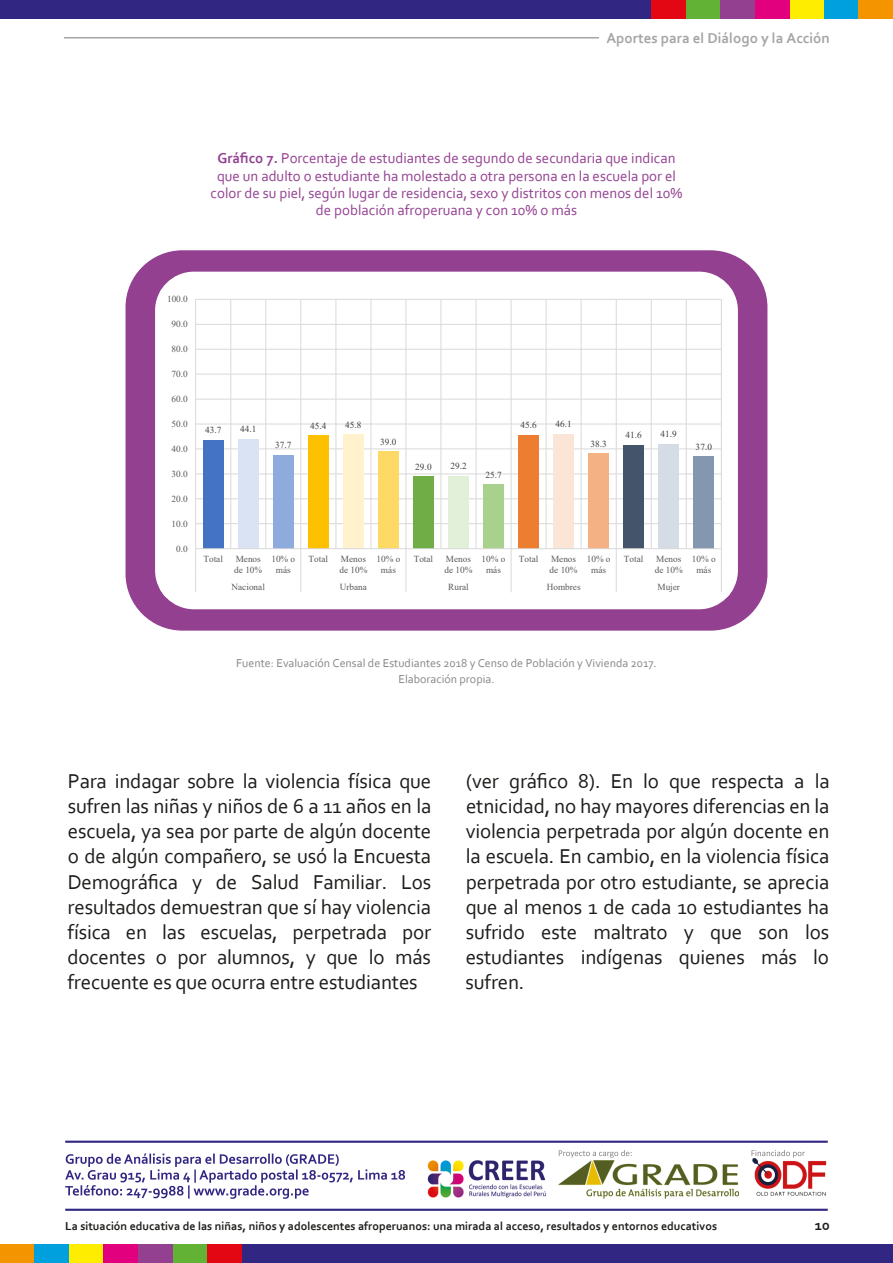
<style>
.page{position:relative;width:893px;height:1263px;background:#fff}
.page>*{position:absolute;margin:0;border:0;box-sizing:border-box;transform-origin:0 0}
.t1{font:21px/25.2px "Corbel";letter-spacing:-.01em;color:#1d1d1b;text-align:justify}
.t2{font:15px/17.4px "Corbel";color:#934091;text-align:center}
.t3{font:700 15px "Corbel";color:#a5a5a6}
.t4{font:700 15px "Corbel";color:#1d1d1b}
.t5{font:700 12px "Corbel";color:#1d1d1b}
.t6{font:12px/15.6px "Corbel";color:#878787;text-align:center}
.t7{font:9.3px/10.6px "Times New Roman";color:#595959}
.t8{font:9.3px "Times New Roman";letter-spacing:.005em;color:#404040}
.s1{font-weight:700}
</style>
<div class="page">
<img style="left:427px;top:1158px;width:400px;height:41px">
<svg style="left:558px;top:1150px;width:73px;height:8px"></svg>
<svg style="left:751px;top:1150px;width:53px;height:8px"></svg>
<img style="left:558px;top:1160px;width:180px;height:38px">
<svg style="left:65px;top:1153px;width:340px;height:46px"></svg>
<div style="left:0;top:1245px;width:34px;height:18px;background:#f49500"></div>
<div style="left:34px;top:1245px;width:35px;height:18px;background:#00a0df"></div>
<div style="left:69px;top:1245px;width:35px;height:18px;background:#ffed00"></div>
<div style="left:104px;top:1245px;width:34px;height:18px;background:#e2007e"></div>
<div style="left:138px;top:1245px;width:35px;height:18px;background:#934091"></div>
<div style="left:173px;top:1245px;width:34px;height:18px;background:#61b235"></div>
<div style="left:207px;top:1245px;width:35px;height:18px;background:#e30613"></div>
<div style="left:242px;top:1245px;width:650px;height:18px;background:#312783"></div>
<hr style="left:65px;top:1141px;width:762px;height:2px;background:#312783">
<hr style="left:65px;top:1209px;width:762px;height:2px;background:#312783">
<div style="left:823px;top:0;width:35px;height:19px;background:#00a0df"></div>
<div style="left:789px;top:0;width:34px;height:19px;background:#ffed00"></div>
<div style="left:754px;top:0;width:35px;height:19px;background:#e2007e"></div>
<div style="left:720px;top:0;width:34px;height:19px;background:#934091"></div>
<div style="left:685px;top:0;width:35px;height:19px;background:#61b235"></div>
<div style="left:650px;top:0;width:35px;height:19px;background:#e30613"></div>
<div style="left:0;top:0;width:650px;height:19px;background:#312783"></div>
<hr style="left:64px;top:37px;width:535px;height:1px;background:#a5a5a6">
<div style="left:858px;top:0;width:34px;height:19px;background:#f49500"></div>
<div style="left:125px;top:250px;width:642px;height:381px;background:#934091;border-radius:57px"></div>
<svg style="left:155px;top:272px;width:583px;height:337px;background:#f8f2f7"></svg>
<div style="left:160px;top:288px;width:572px;height:309px;background:#fff"></div>
<svg style="left:195px;top:299px;width:527px;height:250px;background:#fbfbfb"></svg>
<div style="left:238px;top:439px;width:20px;height:110px;background:#dae3f3"></div>
<div style="left:273px;top:455px;width:20px;height:94px;background:#8faadc"></div>
<div style="left:308px;top:436px;width:20px;height:113px;background:#ffc000"></div>
<div style="left:343px;top:435px;width:20px;height:114px;background:#fff2cc"></div>
<div style="left:378px;top:451px;width:21px;height:98px;background:#ffd966"></div>
<div style="left:413px;top:476px;width:21px;height:73px;background:#70ad47"></div>
<div style="left:448px;top:476px;width:21px;height:73px;background:#e2f0d9"></div>
<div style="left:483px;top:485px;width:21px;height:64px;background:#a9d18e"></div>
<div style="left:518px;top:435px;width:21px;height:114px;background:#ed7d31"></div>
<div style="left:553px;top:434px;width:21px;height:115px;background:#fbe5d6"></div>
<div style="left:588px;top:453px;width:21px;height:96px;background:#f4b183"></div>
<div style="left:623px;top:445px;width:21px;height:104px;background:#44546a"></div>
<div style="left:658px;top:444px;width:21px;height:105px;background:#d6dce5"></div>
<div style="left:693px;top:456px;width:21px;height:93px;background:#8497b0"></div>
<div style="left:203px;top:440px;width:20px;height:109px;background:#4472c4"></div>
<hr style="left:196px;top:548px;width:525px;height:1px;background:#d9d9d9">
<svg style="left:721px;top:549px;width:1px;height:43px"></svg>
<svg style="left:616px;top:549px;width:1px;height:43px"></svg>
<svg style="left:510px;top:549px;width:1px;height:43px"></svg>
<svg style="left:405px;top:549px;width:1px;height:43px"></svg>
<svg style="left:300px;top:549px;width:1px;height:43px"></svg>
<svg style="left:195px;top:549px;width:1px;height:43px"></svg>
<p class="t3" style="left:606px;top:29px;width:225px">Aportes para el Diálogo y la Acción</p>
<p class="t2" style="left:211px;top:149px;width:473px"><span class="s1">Gráfico 7.</span> Porcentaje de estudiantes de segundo de secundaria que indican que un adulto o estudiante ha molestado a otra persona en la escuela por el color de su piel, según lugar de residencia, sexo y distritos con menos del 10% de población afroperuana y con 10% o más</p>
<p class="t7" style="left:167px;top:294px;width:22px">100.0</p>
<p class="t7" style="left:172px;top:318px;width:18px">90.0</p>
<p class="t7" style="left:172px;top:343px;width:18px">80.0</p>
<p class="t7" style="left:172px;top:368px;width:18px">70.0</p>
<p class="t7" style="left:172px;top:393px;width:18px">60.0</p>
<p class="t7" style="left:172px;top:418px;width:18px">50.0</p>
<p class="t7" style="left:172px;top:443px;width:18px">40.0</p>
<p class="t7" style="left:172px;top:468px;width:18px">30.0</p>
<p class="t7" style="left:172px;top:493px;width:18px">20.0</p>
<p class="t7" style="left:172px;top:518px;width:18px">10.0</p>
<p class="t7" style="left:176px;top:543px;width:13px">0.0</p>
<p class="t8" style="left:205px;top:424px;width:18px">43.7</p>
<p class="t8" style="left:240px;top:423px;width:18px">44.1</p>
<p class="t8" style="left:275px;top:438px;width:18px">37.7</p>
<p class="t8" style="left:310px;top:419px;width:18px">45.4</p>
<p class="t8" style="left:345px;top:418px;width:18px">45.8</p>
<p class="t8" style="left:380px;top:435px;width:18px">39.0</p>
<p class="t8" style="left:415px;top:460px;width:18px">29.0</p>
<p class="t8" style="left:450px;top:460px;width:18px">29.2</p>
<p class="t8" style="left:485px;top:468px;width:18px">25.7</p>
<p class="t8" style="left:520px;top:419px;width:18px">45.6</p>
<p class="t8" style="left:555px;top:417px;width:18px">46.1</p>
<p class="t8" style="left:590px;top:437px;width:18px">38.3</p>
<p class="t8" style="left:625px;top:429px;width:18px">41.6</p>
<p class="t8" style="left:660px;top:428px;width:18px">41.9</p>
<p class="t8" style="left:695px;top:440px;width:18px">37.0</p>
<p class="t7" style="left:203px;top:554px;width:21px">Total</p>
<p class="t7" style="left:234px;top:554px;width:30px">Menos de 10%</p>
<p class="t7" style="left:271px;top:554px;width:25px;text-align:center">10% o más</p>
<p class="t7" style="left:308px;top:554px;width:21px">Total</p>
<p class="t7" style="left:339px;top:554px;width:30px">Menos de 10%</p>
<p class="t7" style="left:376px;top:554px;width:25px;text-align:center">10% o más</p>
<p class="t7" style="left:413px;top:554px;width:21px">Total</p>
<p class="t7" style="left:444px;top:554px;width:30px">Menos de 10%</p>
<p class="t7" style="left:481px;top:554px;width:25px;text-align:center">10% o más</p>
<p class="t7" style="left:519px;top:554px;width:21px">Total</p>
<p class="t7" style="left:549px;top:554px;width:30px">Menos de 10%</p>
<p class="t7" style="left:586px;top:554px;width:25px;text-align:center">10% o más</p>
<p class="t7" style="left:624px;top:554px;width:21px">Total</p>
<p class="t7" style="left:654px;top:554px;width:30px">Menos de 10%</p>
<p class="t7" style="left:691px;top:554px;width:25px;text-align:center">10% o más</p>
<p class="t7" style="left:231px;top:581px;width:35px">Nacional</p>
<p class="t7" style="left:340px;top:581px;width:29px">Urbana</p>
<p class="t7" style="left:448px;top:581px;width:22px">Rural</p>
<p class="t7" style="left:546px;top:581px;width:35px">Hombres</p>
<p class="t7" style="left:657px;top:581px;width:24px">Mujer</p>
<p class="t6" style="left:236px;top:655px;width:422px">Fuente: Evaluación Censal de Estudiantes 2018 y Censo de Población y Vivienda 2017.<br>Elaboración propia.</p>
<p class="t1" style="left:67px;top:768px;width:365px">Para indagar sobre la violencia física que sufren las niñas y niños de 6 a 11 años en la escuela, ya sea por parte de algún docente o de algún compañero, se usó la Encuesta Demográfica y de Salud Familiar. Los resultados demuestran que sí hay violencia física en las escuelas, perpetrada por docentes o por alumnos, y que lo más frecuente es que ocurra entre estudiantes</p>
<p class="t1" style="left:465px;top:768px;width:365px">(ver gráfico 8). En lo que respecta a la etnicidad, no hay mayores diferencias en la violencia perpetrada por algún docente en la escuela. En cambio, en la violencia física perpetrada por otro estudiante, se aprecia que al menos 1 de cada 10 estudiantes ha sufrido este maltrato y que son los estudiantes indígenas quienes más lo sufren.</p>
<p class="t5" style="left:65px;top:1218px;width:653px">La situación educativa de las niñas, niños y adolescentes afroperuanos: una mirada al acceso, resultados y entornos educativos</p>
<p class="t4" style="left:814px;top:1215px;width:17px">10</p>
</div>
